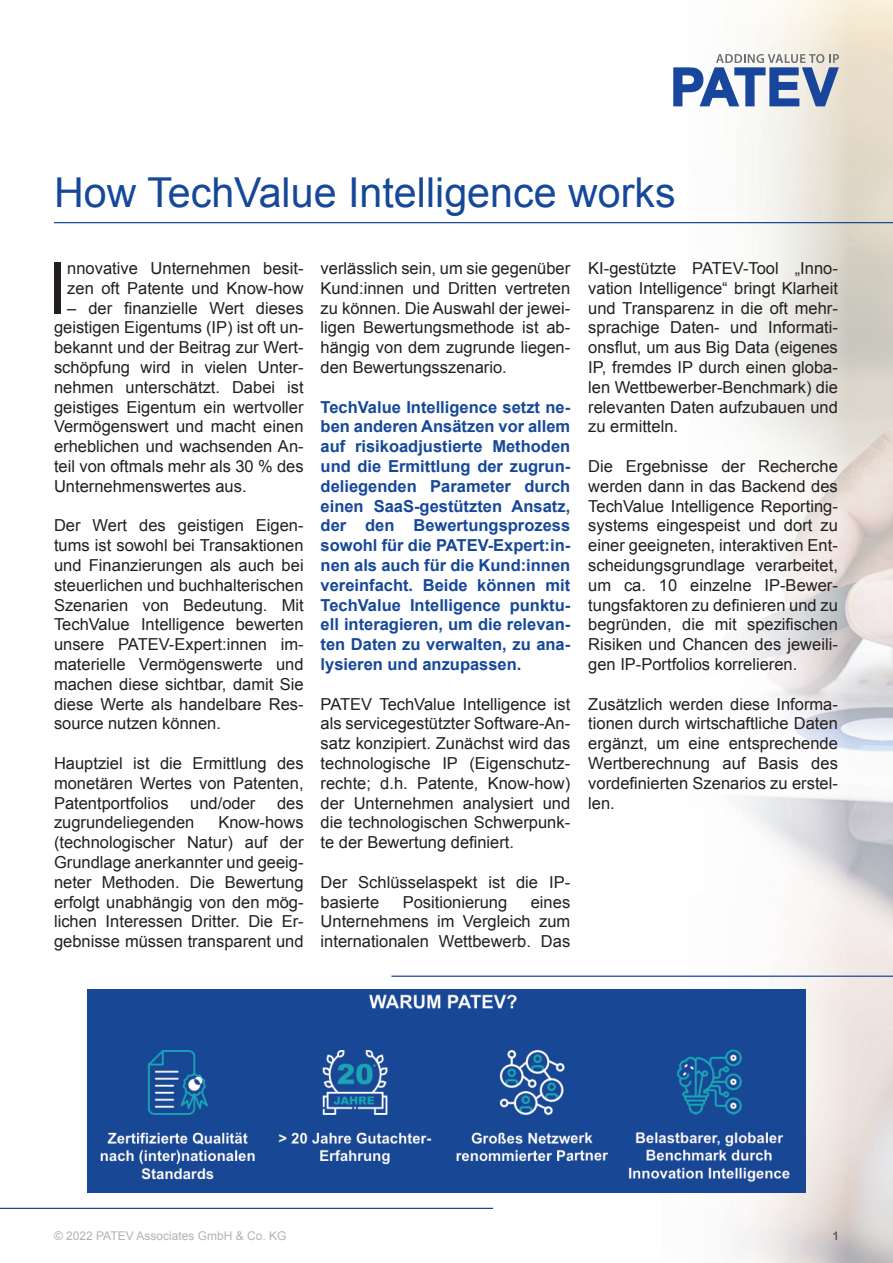
<style>
.page{position:relative;width:893px;height:1263px;background:#fff}
.page>*{position:absolute;margin:0;border:0;box-sizing:border-box;transform-origin:0 0}
.t1{font:71.85px "Arial";color:#231f20}
.t2{font:41.25px "Arial";color:#164899}
.t3{font:16.5px/19.8px "Arial";color:#231f20;text-align:justify}
.t4{font:700 16.5px/19.8px "Arial";color:#164899;text-align:justify}
.t5{font:12px "Arial";color:#b2b3b7}
</style>
<div class="page">
<img style="left:571px;top:0;width:322px;height:1000px">
<img style="left:786px;top:1000px;width:107px;height:263px">
<img style="left:571px;top:1192px;width:215px;height:71px">
<svg style="left:833px;top:1231px;width:4px;height:9px"></svg>
<hr style="left:0;top:1208px;width:493px;height:1px;background:#164899">
<hr style="left:54px;top:222px;width:839px;height:1px;background:#164899">
<svg style="left:673px;top:54px;width:166px;height:52px"></svg>
<hr style="left:391px;top:975px;width:502px;height:2px;background:#164899">
<img style="left:87px;top:990px;width:719px;height:202px">
<h2 class="t2" style="left:54px;top:166px;width:623px">How TechValue Intelligence works</h2>
<h1 class="t1" style="left:47px;top:241px;width:21px">I</h1>
<p class="t3" style="left:67px;top:258px;width:238px">nnovative Unternehmen besit&shy;zen oft Patente und Know-how</p>
<p class="t3" style="left:54px;top:298px;width:251px;text-indent:13px">– der finanzielle Wert dieses geistigen Eigentums (IP) ist oft un&shy;bekannt und der Beitrag zur Wert&shy;schöpfung wird in vielen Unter&shy;nehmen unterschätzt. Dabei ist geistiges Eigentum ein wertvoller Vermögenswert und macht einen erheblichen und wachsenden An&shy;teil von oftmals mehr als 30 % des Unternehmenswertes aus.</p>
<p class="t3" style="left:54px;top:516px;width:251px">Der Wert des geistigen Eigen&shy;tums ist sowohl bei Transaktionen und Finanzierungen als auch bei steuerlichen und buchhalterischen Szenarien von Bedeutung. Mit TechValue Intelligence bewerten unsere PATEV-Expert:innen im&shy;materielle Vermögenswerte und machen diese sichtbar, damit Sie diese Werte als handelbare Res&shy;source nutzen können.</p>
<p class="t3" style="left:54px;top:753px;width:251px">Hauptziel ist die Ermittlung des monetären Wertes von Patenten, Patentportfolios</p>
<p class="t3" style="left:190px;top:793px;width:67px">und/oder</p>
<p class="t3" style="left:277px;top:793px;width:28px">des</p>
<p class="t3" style="left:54px;top:813px;width:142px">zugrundeliegenden</p>
<p class="t3" style="left:54px;top:813px;width:251px;text-indent:164px">Know-hows (technologischer Natur) auf der Grundlage anerkannter und geeig&shy;neter Methoden. Die Bewertung erfolgt unabhängig von den mög&shy;lichen Interessen Dritter. Die Er&shy;gebnisse müssen transparent und</p>
<p class="t3" style="left:321px;top:258px;width:251px">verlässlich sein, um sie gegenüber Kund:innen und Dritten vertreten zu können. Die Auswahl der jewei&shy;ligen Bewertungsmethode ist ab&shy;hängig von dem zugrunde liegen&shy;den Bewertungsszenario.</p>
<p class="t4" style="left:321px;top:397px;width:251px">TechValue Intelligence setzt ne&shy;ben anderen Ansätzen vor allem auf risikoadjustierte Methoden und die Ermittlung der zugrun&shy;deliegenden Parameter durch einen SaaS-gestützten Ansatz, der den Bewertungsprozess sowohl für die PATEV-Expert:in&shy;nen als auch für die Kund:innen vereinfacht. Beide können mit TechValue Intelligence punktu&shy;ell interagieren, um die relevan&shy;ten Daten zu verwalten, zu ana&shy;lysieren und anzupassen.</p>
<p class="t3" style="left:321px;top:694px;width:251px">PATEV TechValue Intelligence ist als servicegestützter Software-An&shy;satz konzipiert. Zunächst wird das technologische IP (Eigenschutz&shy;rechte; d.h. Patente, Know-how) der Unternehmen analysiert und die technologischen Schwerpunk&shy;te der Bewertung definiert.</p>
<p class="t3" style="left:321px;top:872px;width:251px">Der Schlüsselaspekt ist die IP&shy;basierte</p>
<p class="t3" style="left:321px;top:892px;width:251px;text-indent:210px">eines Unternehmens im Vergleich zum internationalen Wettbewerb. Das</p>
<p class="t3" style="left:403px;top:892px;width:106px">Positionierung</p>
<p class="t3" style="left:588px;top:258px;width:251px">KI-gestützte PATEV-Tool „Inno&shy;vation Intelligence“ bringt Klarheit und Transparenz in die oft mehr&shy;sprachige Daten- und Informati&shy;onsflut, um aus Big Data (eigenes IP, fremdes IP durch einen globa&shy;len Wettbewerber-Benchmark) die relevanten Daten aufzubauen und zu ermitteln.</p>
<p class="t3" style="left:588px;top:456px;width:251px">Die Ergebnisse der Recherche werden dann in das Backend des TechValue Intelligence Reporting&shy;systems eingespeist und dort zu einer geeigneten, interaktiven Ent&shy;scheidungsgrundlage verarbeitet, um ca. 10 einzelne IP-Bewer&shy;tungsfaktoren zu definieren und zu begründen, die mit spezifischen Risiken und Chancen des jeweili&shy;gen IP-Portfolios korrelieren.</p>
<p class="t3" style="left:588px;top:694px;width:251px">Zusätzlich werden diese Informa&shy;tionen durch wirtschaftliche Daten ergänzt, um eine entsprechende Wertberechnung auf Basis des vordefinierten Szenarios zu erstel&shy;len.</p>
<p class="t5" style="left:54px;top:1228px;width:234px">© 2022 PATEV Associates GmbH &amp; Co. KG</p>
</div>
